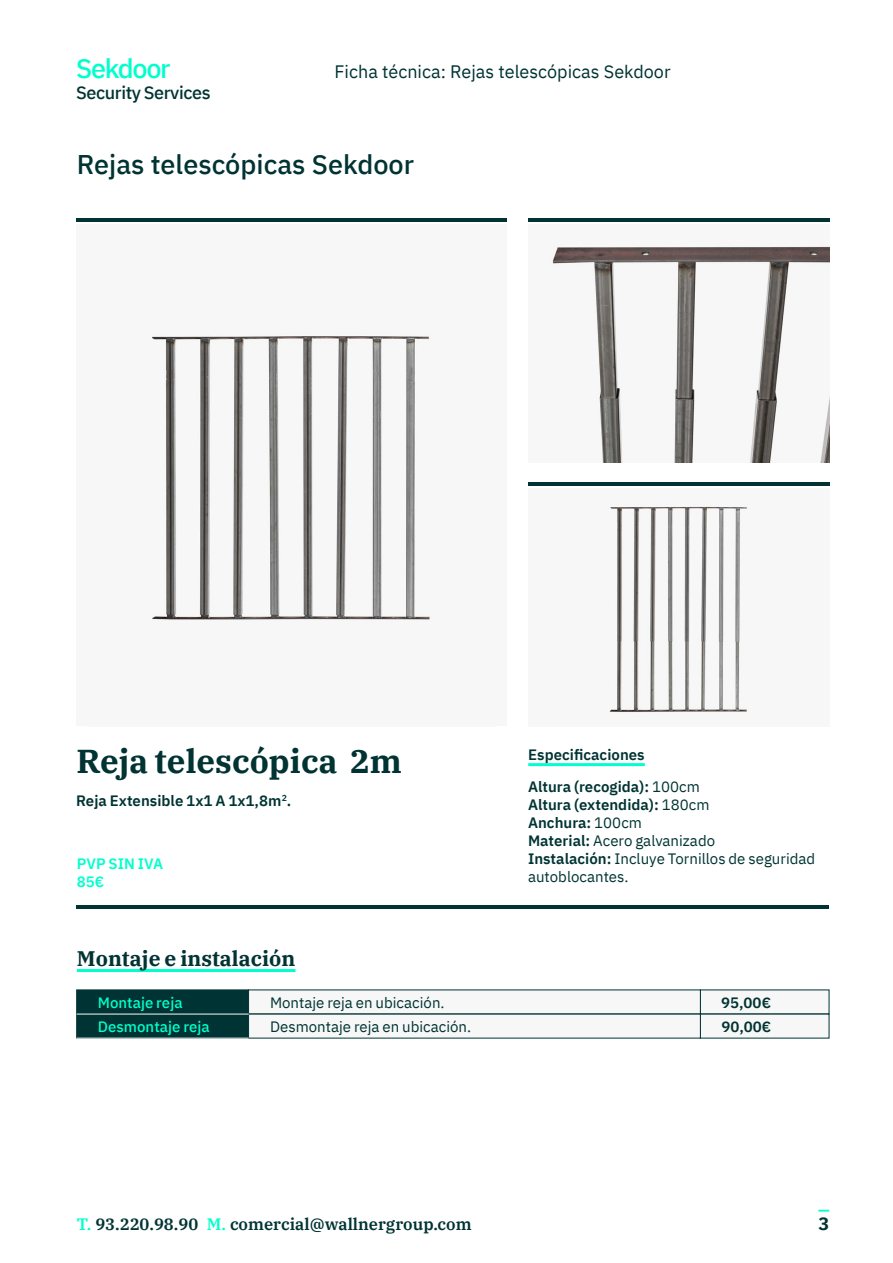
<style>
.page{position:relative;width:893px;height:1263px;background:#fff}
.page>*{position:absolute;margin:0;border:0;box-sizing:border-box;transform-origin:0 0}
.t1{font:700 33px "IBM Plex Serif";color:#013333}
.t2{font:500 27px "IBM Plex Sans";color:#013333}
.t3{font:500 27px "IBM Plex Sans";letter-spacing:-.05em;color:#0fc}
.t4{font:700 21px "IBM Plex Serif";color:#013333}
.t5{font:18px "IBM Plex Sans";color:#013333}
.t6{font:500 18px "IBM Plex Sans";letter-spacing:-.025em;color:#013333}
.t7{font:700 18px "IBM Plex Sans";color:#013333}
.t8{font:600 16.5px "IBM Plex Serif";color:#013333}
.t9{font:15px/18px "IBM Plex Sans";color:#013333}
.t10{font:600 15px/24px "IBM Plex Sans";color:#013333}
.t11{font:500 15px/24px "IBM Plex Sans";color:#0fc}
.t12{font:600 15px/18px "IBM Plex Sans";color:#0fc}
.s1{font-weight:600}
.s2{color:#0fc}
</style>
<div class="page">
<hr style="left:77px;top:905px;width:752px;height:3px;background:#013333">
<hr style="left:528px;top:763px;width:117px;height:3px;background:#0fc">
<hr style="left:77px;top:219px;width:430px;height:3px;background:#013333">
<hr style="left:528px;top:219px;width:301px;height:3px;background:#013333">
<hr style="left:528px;top:483px;width:301px;height:3px;background:#013333">
<div style="left:77px;top:224px;width:430px;height:502px;background:#f7f7f7"></div>
<img style="left:152px;top:336px;width:278px;height:284px">
<img style="left:551px;top:245px;width:278px;height:217px">
<img style="left:609px;top:503px;width:139px;height:210px">
<hr style="left:77px;top:969px;width:218px;height:3px;background:#0fc">
<div style="left:77px;top:990px;width:172px;height:24px;background:#033;border:1px solid #013333"></div>
<div style="left:77px;top:1014px;width:172px;height:24px;background:#033;border:1px solid #013333"></div>
<div style="left:700px;top:990px;width:129px;height:24px;background:#f7f7f7"></div>
<div style="left:700px;top:1014px;width:129px;height:24px;background:#f7f7f7"></div>
<div style="left:248px;top:990px;width:452px;height:24px;background:#f7f7f7"></div>
<div style="left:248px;top:1014px;width:452px;height:24px;background:#f7f7f7"></div>
<hr style="left:77px;top:1014px;width:172px;height:1px;background:#f7f7f7">
<hr style="left:77px;top:1038px;width:172px;height:1px;background:#f7f7f7">
<h2 class="t3" style="left:76px;top:48px;width:96px">Sekdoor</h2>
<p class="t6" style="left:76px;top:79px;width:136px">Security Services</p>
<p class="t5" style="left:334px;top:58px;width:338px">Ficha técnica: Rejas telescópicas Sekdoor</p>
<h2 class="t2" style="left:77px;top:144px;width:339px">Rejas telescópicas Sekdoor</h2>
<h1 class="t1" style="left:77px;top:735px;width:327px">Reja telescópica 2m</h1>
<p class="t10" style="left:76px;top:787px;width:217px">Reja Extensible 1x1 A 1x1,8m<sup>2</sup>.</p>
<p class="t12" style="left:77px;top:854px;width:88px">PVP SIN IVA<br>85€</p>
<p class="t10" style="left:528px;top:741px;width:118px">Especificaciones</p>
<p class="t9" style="left:528px;top:776px;width:289px"><span class="s1">Altura (recogida):</span> 100cm<br><span class="s1">Altura (extendida):</span> 180cm<br><span class="s1">Anchura:</span> 100cm<br><span class="s1">Material:</span> Acero galvanizado<br><span class="s1">Instalación:</span> Incluye Tornillos de seguridad autoblocantes.</p>
<h3 class="t4" style="left:77px;top:942px;width:220px">Montaje e instalación</h3>
<p class="t11" style="left:98px;top:989px;width:113px">Montaje reja<br>Desmontaje reja</p>
<p class="t9" style="left:270px;top:989px;width:203px;line-height:24px">Montaje reja en ubicación.<br>Desmontaje reja en ubicación.</p>
<p class="t10" style="left:721px;top:989px;width:52px">95,00€<br>90,00€</p>
<p class="t8" style="left:77px;top:1211px;width:396px"><span class="s2">T.</span> 93.220.98.90 <span class="s2">M.</span> comercial@wallnergroup.com</p>
<p class="t7" style="left:818px;top:1209px;width:12px">3</p>
</div>
